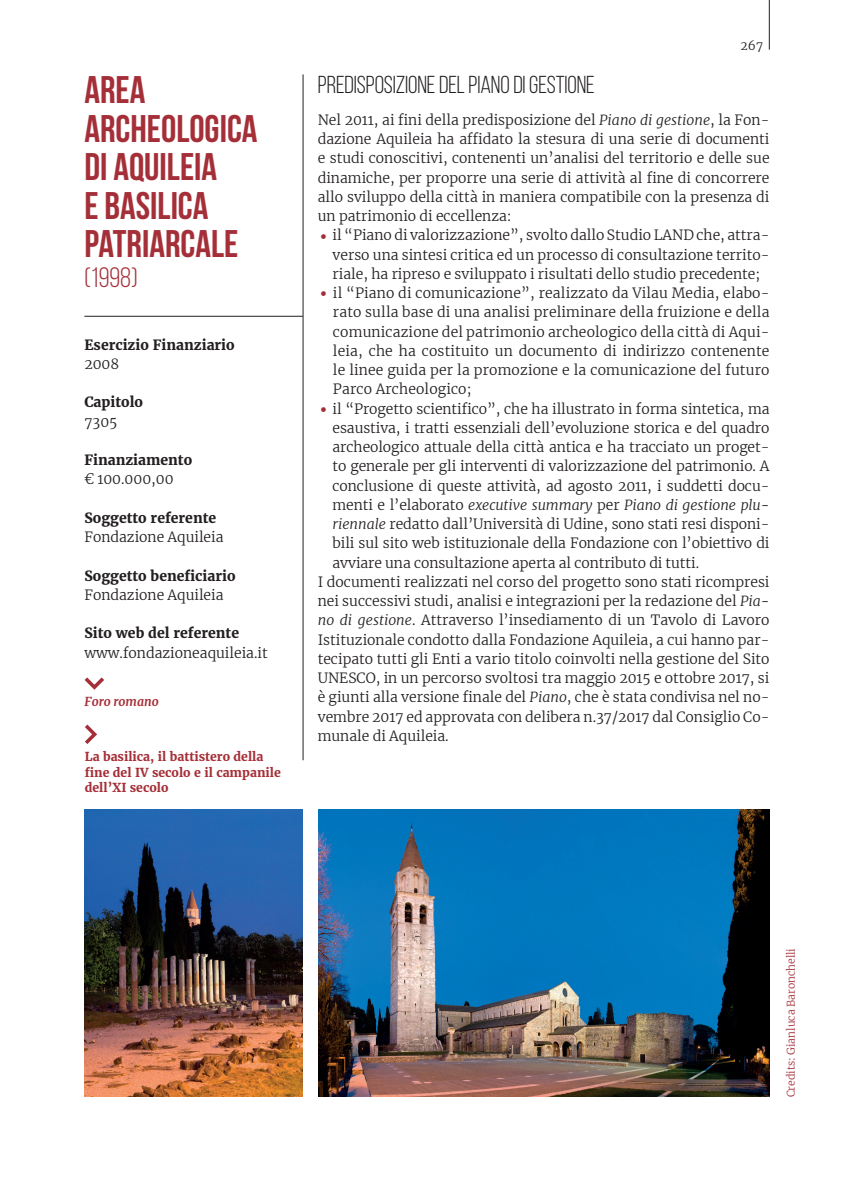
<style>
.page{position:relative;width:844px;height:1191px;background:#fff}
.page>*{position:absolute;margin:0;border:0;box-sizing:border-box;transform-origin:0 0}
.t1{font:700 38.5px/38.5px "Bebas Neue";color:#a52f38}
.t2{font:28px "Bebas Neue";color:#a52f38}
.t3{font:24.5px "Bebas Neue";letter-spacing:-.005em;color:#231f20}
.t4{font:300 14px/19.2px "Merriweather";color:#231f20;text-align:justify}
.t5{font:700 14px "Merriweather";color:#231f20}
.t6{font:italic 300 14px "Merriweather";letter-spacing:-.005em;color:#231f20}
.t7{font:700 12.25px/15.8px "Merriweather";color:#a52f38}
.t8{font:italic 700 12.25px "Merriweather";color:#a52f38}
.t9{font:300 12.25px "Merriweather";color:#231f20}
.t10{font:300 10.5px "Merriweather";color:#a52f38}
.s1{font-style:italic}
.s2{font-size:28px;color:#a52f38}
.s3{font-style:normal}
</style>
<div class="page">
<hr style="left:768px;top:0;width:1px;height:50px;background:#231f20">
<hr style="left:303px;top:74px;width:1px;height:686px;background:#231f20">
<hr style="left:84px;top:316px;width:219px;height:1px;background:#231f20">
<svg style="left:84px;top:677px;width:20px;height:13px"></svg>
<img style="left:85px;top:810px;width:218px;height:286px">
<img style="left:318px;top:810px;width:451px;height:286px">
<svg style="left:85px;top:724px;width:12px;height:20px"></svg>
<h1 class="t1" style="left:84px;top:70px;width:175px">AREA<br>ARCHEOLOGICA<br>DI AQUILEIA<br>E BASILICA<br>PATRIARCALE</h1>
<h2 class="t2" style="left:84px;top:262px;width:55px">(1998)</h2>
<p class="t5" style="left:84px;top:336px;width:152px">Esercizio Finanziario</p>
<p class="t4" style="left:84px;top:354px;width:36px">2008</p>
<p class="t5" style="left:84px;top:393px;width:60px">Capitolo</p>
<p class="t4" style="left:84px;top:411px;width:34px">7305</p>
<p class="t5" style="left:84px;top:451px;width:109px">Finanziamento</p>
<p class="t4" style="left:84px;top:469px;width:91px">€ 100.000,00</p>
<p class="t5" style="left:84px;top:509px;width:133px">Soggetto referente</p>
<p class="t4" style="left:84px;top:527px;width:141px">Fondazione Aquileia</p>
<p class="t5" style="left:84px;top:567px;width:153px">Soggetto beneficiario</p>
<p class="t4" style="left:84px;top:585px;width:141px">Fondazione Aquileia</p>
<p class="t5" style="left:84px;top:624px;width:156px">Sito web del referente</p>
<p class="t4" style="left:84px;top:642px;width:185px">www.fondazioneaquileia.it</p>
<p class="t8" style="left:85px;top:694px;width:76px">Foro romano</p>
<p class="t7" style="left:85px;top:748px;width:197px">La basilica, il battistero della fine del IV secolo e il campanile dell’XI secolo</p>
<h3 class="t3" style="left:318px;top:71px;width:278px">PREDISPOSIZIONE DEL PIANO DI GESTIONE</h3>
<p class="t9" style="left:740px;top:37px;width:24px">267</p>
<p class="t4" style="left:317px;top:110px;width:453px">Nel 2011, ai fini della predisposizione del <span class="s1">Piano di gestione</span>, la Fon&shy;dazione Aquileia ha affidato la stesura di una serie di documenti e studi conoscitivi, contenenti un’analisi del territorio e delle sue dinamiche, per proporre una serie di attività al fine di concorrere allo sviluppo della città in maniera compatibile con la presenza di un patrimonio di eccellenza:</p>
<p class="t4" style="left:332px;top:225px;width:438px;text-indent:-15px"><span class="s2">•</span> il “Piano di valorizzazione”, svolto dallo Studio LAND che, attra&shy;verso una sintesi critica ed un processo di consultazione territo&shy;riale, ha ripreso e sviluppato i risultati dello studio precedente;</p>
<p class="t4" style="left:333px;top:283px;width:438px;text-indent:-15px"><span class="s2">•</span> il “Piano di comunicazione”, realizzato da Vilau Media, elabo&shy;rato sulla base di una analisi preliminare della fruizione e della comunicazione del patrimonio archeologico della città di Aqui&shy;leia, che ha costituito un documento di indirizzo contenente le linee guida per la promozione e la comunicazione del futuro Parco Archeologico;</p>
<p class="t4" style="left:317px;top:398px;width:453px"><span class="s2">•</span> il “Progetto scientifico”, che ha illustrato in forma sintetica, ma</p>
<p class="t4" style="left:332px;top:418px;width:438px">esaustiva, i tratti essenziali dell’evoluzione storica e del quadro</p>
<p class="t4" style="left:332px;top:437px;width:438px">archeologico attuale della città antica e ha tracciato un proget-</p>
<p class="t4" style="left:332px;top:456px;width:438px">to generale per gli interventi di valorizzazione del patrimonio. A</p>
<p class="t4" style="left:332px;top:475px;width:438px">conclusione di queste attività, ad agosto 2011, i suddetti docu-</p>
<p class="t6" style="left:332px;top:495px;width:438px"><span class="s3">menti e l’elaborato</span> executive summary <span class="s3">per</span> Piano di gestione plu-</p>
<p class="t4" style="left:332px;top:514px;width:438px"><span class="s1">riennale</span> redatto dall’Università di Udine, sono stati resi disponi-</p>
<p class="t4" style="left:332px;top:533px;width:438px">bili sul sito web istituzionale della Fondazione con l’obiettivo di</p>
<p class="t4" style="left:332px;top:552px;width:368px">avviare una consultazione aperta al contributo di tutti.</p>
<p class="t4" style="left:317px;top:572px;width:453px">I documenti realizzati nel corso del progetto sono stati ricompresi</p>
<p class="t4" style="left:317px;top:591px;width:453px">nei successivi studi, analisi e integrazioni per la redazione del <span class="s1">Pia-</span></p>
<p class="t4" style="left:317px;top:610px;width:453px"><span class="s1">no di gestione</span>. Attraverso l’insediamento di un Tavolo di Lavoro</p>
<p class="t4" style="left:317px;top:629px;width:453px">Istituzionale condotto dalla Fondazione Aquileia, a cui hanno par-</p>
<p class="t4" style="left:317px;top:649px;width:453px">tecipato tutti gli Enti a vario titolo coinvolti nella gestione del Sito</p>
<p class="t4" style="left:317px;top:668px;width:453px">UNESCO, in un percorso svoltosi tra maggio 2015 e ottobre 2017, si</p>
<p class="t4" style="left:317px;top:687px;width:453px">è giunti alla versione finale del <span class="s1">Piano</span>, che è stata condivisa nel no-</p>
<p class="t4" style="left:317px;top:706px;width:453px">vembre 2017 ed approvata con delibera n.37/2017 dal Consiglio Co-</p>
<p class="t4" style="left:317px;top:726px;width:132px">munale di Aquileia.</p>
<p class="t10" style="left:783px;top:1097px;width:151px;rotate:-90deg">Credits: Gianluca Baronchelli</p>
</div>
